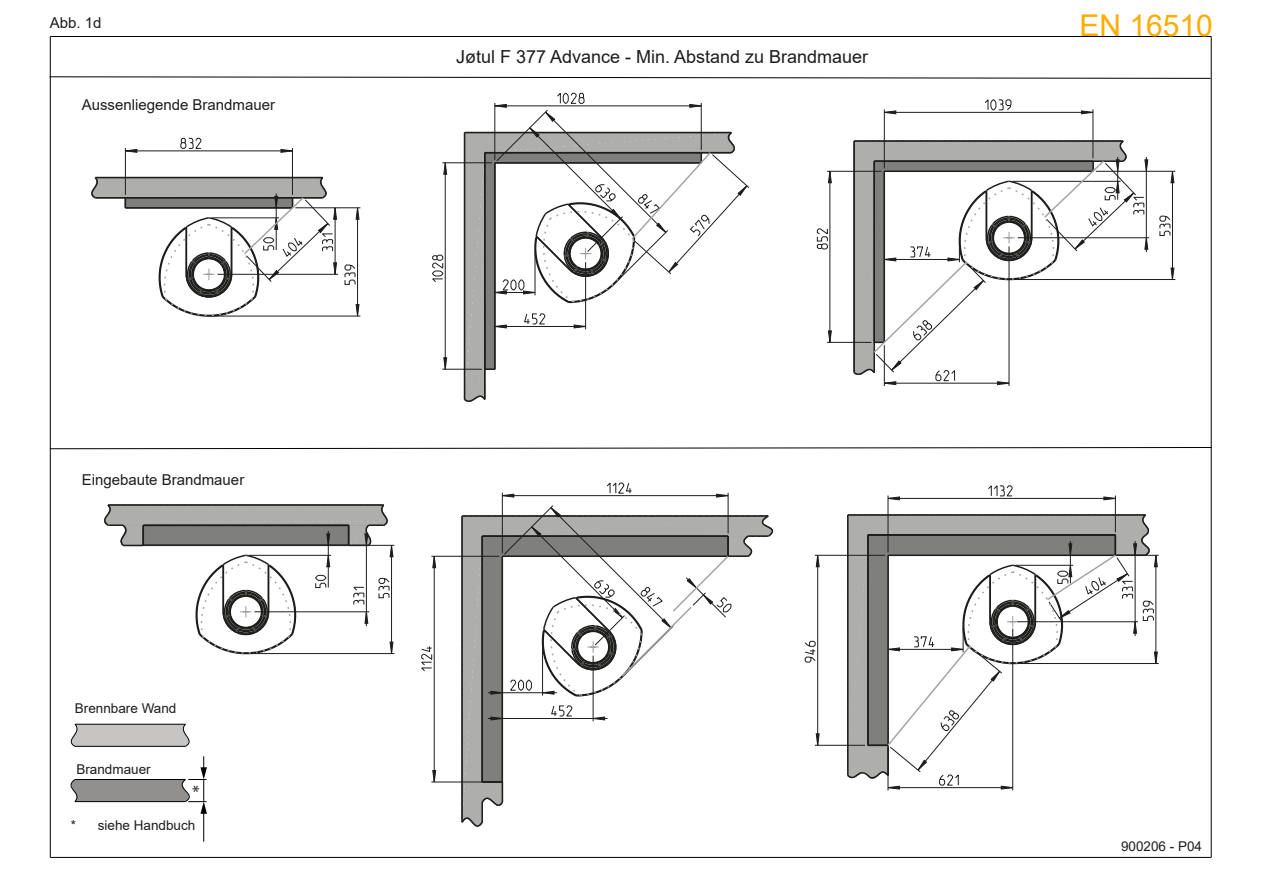
<style>
.page{position:relative;width:1263px;height:893px;background:#fff}
.page>*{position:absolute;margin:0;border:0;box-sizing:border-box;transform-origin:0 0}
.t1{font:30px "Arial";color:#ffab00}
.t2{font:18px "Arial";color:#1d1d1b}
.t3{font:18px "Myriad Pro";color:#1d1d1b}
.t4{font:15px "Arial";color:#1d1d1b}
.t5{font:13.5px "Arial";color:#1d1d1b}
</style>
<div class="page">
<hr style="left:50px;top:36px;width:1px;height:821px;background:#000101">
<hr style="left:50px;top:857px;width:1161px;height:1px;background:#000101">
<hr style="left:50px;top:36px;width:1161px;height:1px;background:#000101">
<hr style="left:1211px;top:36px;width:1px;height:821px;background:#000101">
<svg style="left:49px;top:447px;width:1163px;height:2px"></svg>
<svg style="left:49px;top:76px;width:1162px;height:3px"></svg>
<svg style="left:71px;top:723px;width:119px;height:24px;background:#b8b6b6"></svg>
<hr style="left:203px;top:812px;width:1px;height:30px;background:#000101">
<svg style="left:70px;top:756px;width:137px;height:58px"></svg>
<svg style="left:344px;top:264px;width:12px;height:21px"></svg>
<svg style="left:355px;top:208px;width:5px;height:12px"></svg>
<svg style="left:355px;top:304px;width:5px;height:12px"></svg>
<svg style="left:1159px;top:215px;width:12px;height:21px"></svg>
<svg style="left:1170px;top:172px;width:5px;height:11px"></svg>
<svg style="left:1170px;top:267px;width:5px;height:12px"></svg>
<svg style="left:180px;top:138px;width:22px;height:11px"></svg>
<svg style="left:280px;top:149px;width:12px;height:4px"></svg>
<svg style="left:126px;top:149px;width:12px;height:4px"></svg>
<svg style="left:432px;top:254px;width:11px;height:28px"></svg>
<svg style="left:443px;top:163px;width:4px;height:12px"></svg>
<svg style="left:443px;top:357px;width:4px;height:12px"></svg>
<svg style="left:816px;top:228px;width:12px;height:22px"></svg>
<svg style="left:828px;top:330px;width:4px;height:12px"></svg>
<svg style="left:828px;top:172px;width:4px;height:11px"></svg>
<svg style="left:985px;top:99px;width:27px;height:12px"></svg>
<svg style="left:883px;top:110px;width:13px;height:5px"></svg>
<svg style="left:1081px;top:110px;width:13px;height:5px"></svg>
<svg style="left:988px;top:485px;width:25px;height:12px"></svg>
<svg style="left:887px;top:496px;width:13px;height:5px"></svg>
<svg style="left:1103px;top:496px;width:12px;height:5px"></svg>
<svg style="left:804px;top:640px;width:12px;height:23px"></svg>
<svg style="left:815px;top:554px;width:5px;height:13px"></svg>
<svg style="left:815px;top:733px;width:5px;height:12px"></svg>
<svg style="left:607px;top:482px;width:25px;height:12px"></svg>
<svg style="left:503px;top:493px;width:12px;height:5px"></svg>
<svg style="left:716px;top:493px;width:12px;height:5px"></svg>
<svg style="left:421px;top:646px;width:11px;height:25px"></svg>
<svg style="left:432px;top:770px;width:4px;height:12px"></svg>
<svg style="left:432px;top:555px;width:4px;height:13px"></svg>
<hr style="left:125px;top:148px;width:1px;height:47px;background:#1d1d1b">
<hr style="left:212px;top:316px;width:148px;height:1px;background:#1d1d1b">
<hr style="left:218px;top:274px;width:120px;height:1px;background:#1d1d1b">
<hr style="left:295px;top:207px;width:65px;height:1px;background:#1d1d1b">
<hr style="left:292px;top:148px;width:1px;height:47px;background:#1d1d1b">
<hr style="left:125px;top:150px;width:167px;height:1px;background:#1d1d1b">
<hr style="left:357px;top:208px;width:1px;height:108px;background:#1d1d1b">
<hr style="left:445px;top:163px;width:1px;height:206px;background:#1d1d1b">
<hr style="left:442px;top:369px;width:40px;height:1px;background:#1d1d1b">
<hr style="left:442px;top:162px;width:50px;height:1px;background:#1d1d1b">
<hr style="left:829px;top:171px;width:1px;height:171px;background:#1d1d1b">
<hr style="left:884px;top:345px;width:1px;height:41px;background:#1d1d1b">
<hr style="left:884px;top:109px;width:1px;height:59px;background:#1d1d1b">
<hr style="left:827px;top:342px;width:44px;height:1px;background:#1d1d1b">
<hr style="left:1012px;top:279px;width:163px;height:1px;background:#1d1d1b">
<hr style="left:1009px;top:246px;width:1px;height:140px;background:#1d1d1b">
<hr style="left:1018px;top:237px;width:131px;height:1px;background:#1d1d1b">
<hr style="left:827px;top:171px;width:54px;height:1px;background:#1d1d1b">
<hr style="left:1096px;top:171px;width:79px;height:1px;background:#1d1d1b">
<hr style="left:1092px;top:109px;width:1px;height:49px;background:#1d1d1b">
<hr style="left:884px;top:112px;width:209px;height:1px;background:#1d1d1b">
<hr style="left:1172px;top:171px;width:1px;height:108px;background:#1d1d1b">
<hr style="left:434px;top:556px;width:1px;height:226px;background:#1d1d1b">
<hr style="left:502px;top:493px;width:1px;height:60px;background:#1d1d1b">
<hr style="left:431px;top:782px;width:68px;height:1px;background:#1d1d1b">
<hr style="left:728px;top:493px;width:1px;height:40px;background:#1d1d1b">
<hr style="left:431px;top:556px;width:68px;height:1px;background:#1d1d1b">
<hr style="left:502px;top:495px;width:226px;height:1px;background:#1d1d1b">
<hr style="left:817px;top:555px;width:1px;height:190px;background:#1d1d1b">
<hr style="left:888px;top:495px;width:1px;height:57px;background:#1d1d1b">
<hr style="left:815px;top:745px;width:50px;height:1px;background:#1d1d1b">
<hr style="left:1015px;top:663px;width:144px;height:1px;background:#1d1d1b">
<hr style="left:815px;top:555px;width:70px;height:1px;background:#1d1d1b">
<hr style="left:1118px;top:555px;width:41px;height:1px;background:#1d1d1b">
<hr style="left:1115px;top:495px;width:1px;height:37px;background:#1d1d1b">
<hr style="left:888px;top:498px;width:227px;height:1px;background:#1d1d1b">
<svg style="left:91px;top:176px;width:246px;height:141px"></svg>
<svg style="left:462px;top:92px;width:288px;height:310px"></svg>
<svg style="left:852px;top:139px;width:296px;height:246px"></svg>
<svg style="left:104px;top:504px;width:290px;height:151px"></svg>
<svg style="left:460px;top:505px;width:314px;height:322px"></svg>
<svg style="left:846px;top:509px;width:312px;height:281px"></svg>
<p class="t4" style="left:50px;top:13px;width:53px">Abb. 1d</p>
<p class="t4" style="left:82px;top:94px;width:195px">Aussenliegende Brandmauer</p>
<p class="t4" style="left:82px;top:469px;width:164px">Eingebaute Brandmauer</p>
<p class="t5" style="left:75px;top:699px;width:103px">Brennbare Wand</p>
<p class="t5" style="left:76px;top:760px;width:76px">Brandmauer</p>
<p class="t3" style="left:192px;top:781px;width:9px">*</p>
<p class="t5" style="left:71px;top:816px;width:126px">* siehe Handbuch</p>
<p class="t2" style="left:456px;top:44px;width:414px">Jøtul F 377 Advance - Min. Abstand zu Brandmauer</p>
<h1 class="t1" style="left:1079px;top:5px;width:135px">EN 16510</h1>
<p class="t5" style="left:1121px;top:837px;width:83px">900206 - P04</p>
</div>
